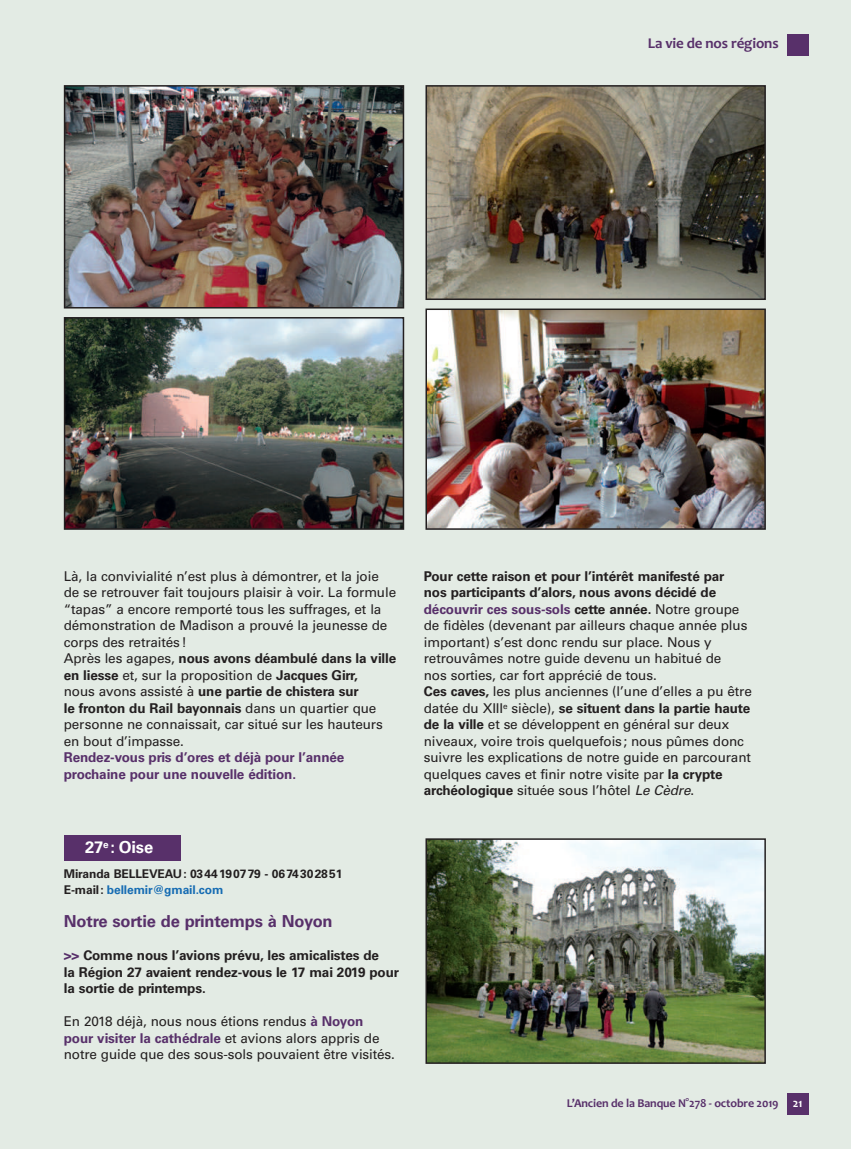
<style>
.page{position:relative;width:851px;height:1149px;background:#fff}
.page>*{position:absolute;margin:0;border:0;box-sizing:border-box;transform-origin:0 0}
.t1{font:700 16.5px "Univers";letter-spacing:-.01em;color:#58306a}
.t2{font:700 16.5px "Univers";letter-spacing:-.01em;color:#fff}
.t3{font:700 15px "Candara";letter-spacing:-.01em;color:#58306a}
.t4{font:13.5px/16.5px "Univers";letter-spacing:-.01em;color:#231f20}
.t5{font:700 13.5px/16.5px "Univers";letter-spacing:-.01em;color:#231f20}
.t6{font:700 13.5px/16.5px "Univers";letter-spacing:-.01em;color:#58306a}
.t7{font:700 12px/16.5px "Univers";letter-spacing:-.01em;color:#231f20}
.t8{font:700 12px "Candara";letter-spacing:-.01em;color:#58306a}
.s1{font-weight:700}
.s2{color:#166cb3}
.s3{color:#58306a}
.s4{font-weight:700;color:#58306a}
.s5{font-style:italic}
.s6{color:#fff}
</style>
<div class="page">
<div style="left:0;top:0;width:850px;height:1148px;background:#e3ebe4"></div>
<div style="left:64px;top:835px;width:116px;height:26px;background:#58306a"></div>
<img style="left:67px;top:88px;width:334px;height:217px">
<div style="left:64px;top:85px;width:340px;height:223px;border:2px solid #231f20"></div>
<img style="left:67px;top:320px;width:334px;height:206px">
<div style="left:64px;top:317px;width:340px;height:212px;border:2px solid #231f20"></div>
<img style="left:428px;top:311px;width:334px;height:215px">
<div style="left:425px;top:308px;width:340px;height:221px;border:2px solid #231f20"></div>
<img style="left:428px;top:88px;width:334px;height:209px">
<div style="left:425px;top:85px;width:340px;height:215px;border:2px solid #231f20"></div>
<img style="left:428px;top:841px;width:334px;height:219px">
<div style="left:425px;top:838px;width:340px;height:225px;border:2px solid #231f20"></div>
<div style="left:787px;top:34px;width:21px;height:21px;background:#58306a"></div>
<div style="left:787px;top:1093px;width:21px;height:21px;background:#58306a"></div>
<p class="t3" style="left:647px;top:34px;width:132px">La vie de nos régions</p>
<p class="t4" style="left:64px;top:567px;width:334px">Là, la convivialité n’est plus à démontrer, et la joie de se retrouver fait toujours plaisir à voir. La formule “tapas” a encore remporté tous les suffrages, et la démonstration de Madison a prouvé la jeunesse de corps des retraités!<br>Après les agapes, <span class="s1">nous avons déambulé dans la ville en liesse</span> et, sur la proposition de <span class="s1">Jacques Girr,<br></span>nous avons assisté à <span class="s1">une partie de chistera sur<br>le fronton du Rail bayonnais</span> dans un quartier que personne ne connaissait, car situé sur les hauteurs en bout d’impasse.</p>
<p class="t6" style="left:64px;top:749px;width:282px">Rendez-vous pris d’ores et déjà pour l’année prochaine pour une nouvelle édition.</p>
<p class="t2" style="left:85px;top:837px;width:70px">27<sup>e</sup> : Oise</p>
<p class="t7" style="left:64px;top:865px;width:280px">Miranda BELLEVEAU: 0344190779 - 0674302851<br>E-mail: <span class="s2">bellemir@gmail.com</span></p>
<p class="t1" style="left:64px;top:911px;width:270px">Notre sortie de printemps à Noyon</p>
<p class="t5" style="left:64px;top:947px;width:337px"><span class="s3">&gt;&gt;</span> Comme nous l’avions prévu, les amicalistes de<br>la Région 27 avaient rendez-vous le 17 mai 2019 pour la sortie de printemps.</p>
<p class="t4" style="left:64px;top:1013px;width:332px">En 2018 déjà, nous nous étions rendus <span class="s4">à Noyon pour visiter la cathédrale</span> et avions alors appris de notre guide que des sous-sols pouvaient être visités.</p>
<p class="t4" style="left:424px;top:567px;width:329px"><span class="s1">Pour cette raison et pour l’intérêt manifesté par<br>nos participants d’alors, nous avons décidé de </span><span class="s4">découvrir ces sous-sols</span> <span class="s1">cette année.</span> Notre groupe de fidèles (devenant par ailleurs chaque année plus important) s’est donc rendu sur place. Nous y retrouvâmes notre guide devenu un habitué de<br>nos sorties, car fort apprécié de tous.<br><span class="s1">Ces caves,</span> les plus anciennes (l’une d’elles a pu être datée du XIII<sup>e</sup> siècle), <span class="s1">se situent dans la partie haute de la ville</span> et se développent en général sur deux niveaux, voire trois quelquefois; nous pûmes donc suivre les explications de notre guide en parcourant quelques caves et finir notre visite par <span class="s1">la crypte archéologique</span> située sous l’hôtel <span class="s5">Le Cèdre</span>.</p>
<p class="t8" style="left:566px;top:1095px;width:237px">L’Ancien de la Banque N°278 ‐ octobre 2019 <span class="s6">21</span></p>
</div>
